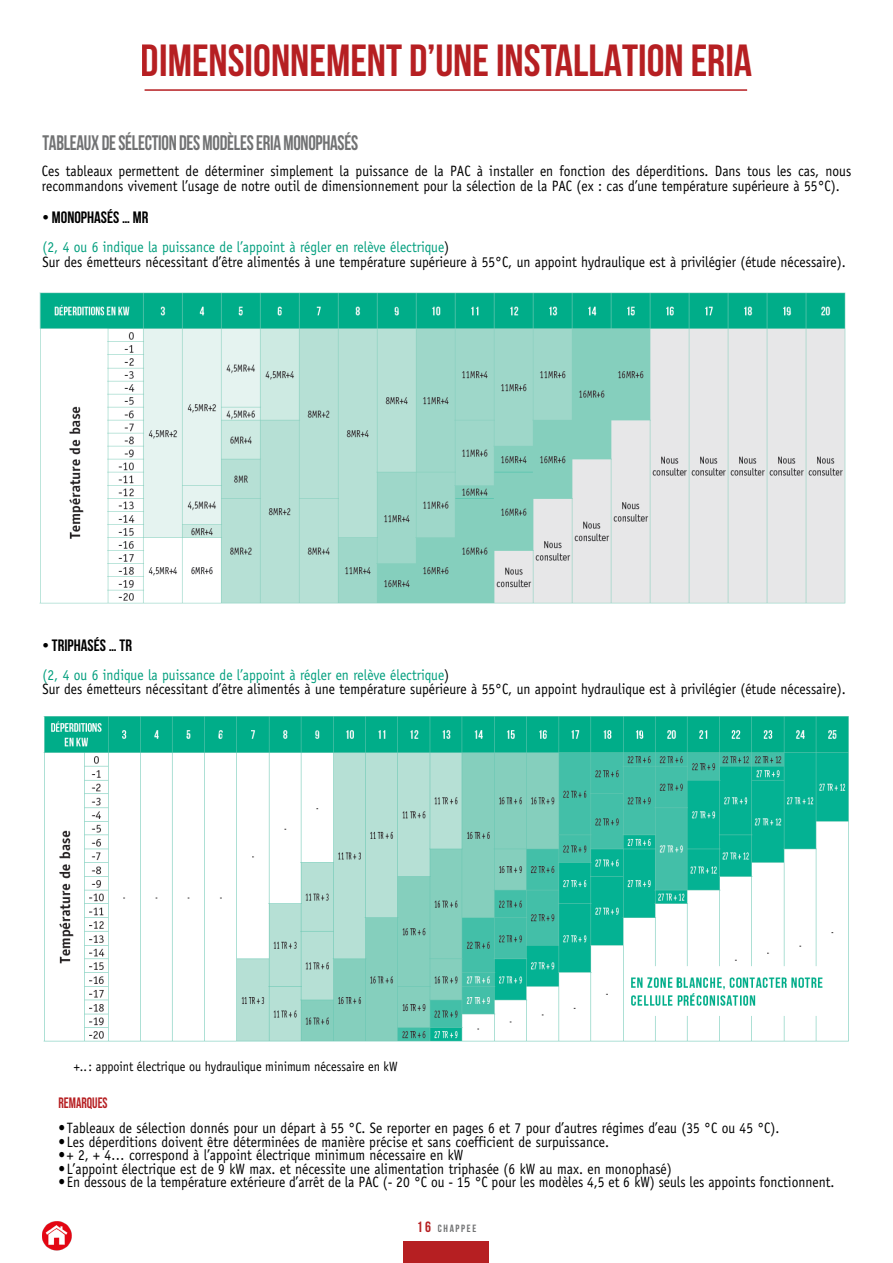
<style>
.page{position:relative;width:893px;height:1263px;background:#fff}
.page>*{position:absolute;margin:0;border:0;box-sizing:border-box;transform-origin:0 0}
.t1{font:700 45px "Bebas Neue";color:#b61f22}
.t2{font:700 21px "Bebas Neue";letter-spacing:-.015em;color:#717273;scale:.9 1}
.t3{font:700 16.5px "Bebas Neue";color:#000}
.t4{font:15px/15px "Officina Sans";color:#000;scale:.9 1}
.t5{font:15px "Bebas Neue";color:#b61f22;scale:.9 1}
.t6{font:13.5px "Officina Sans";color:#000;scale:.9 1}
.t7{font:700 10.5px "Bebas Neue";letter-spacing:.155em;color:#717273}
.s1{color:#009e7d}
.s2{font-size:15px;color:#b61f22}
</style>
<div class="page">
<div style="left:404px;top:1242px;width:85px;height:21px;background:#b61f22"></div>
<img style="left:43px;top:1221px;width:29px;height:29px">
<hr style="left:145px;top:89px;width:602px;height:2px;background:#b61f22">
<img style="left:40px;top:292px;width:806px;height:312px">
<img style="left:43px;top:716px;width:806px;height:326px">
<h1 class="t1" style="left:141px;top:36px;width:613px">DIMENSIONNEMENT D’UNE INSTALLATION ERIA</h1>
<h2 class="t2" style="left:43px;top:131px;width:352px">TABLEAUX DE SÉLECTION DES MODÈLES ERIA MONOPHASÉS</h2>
<p class="t4" style="left:42px;top:164px;width:901px">Ces tableaux permettent de déterminer simplement la puissance de la PAC à installer en fonction des déperditions. Dans tous les cas, nous recommandons vivement l’usage de notre outil de dimensionnement pour la sélection de la PAC (ex : cas d’une température supérieure à 55°C).</p>
<p class="t3" style="left:43px;top:209px;width:107px">• MONOPHASÉS … MR</p>
<p class="t4" style="left:43px;top:240px;width:894px"><span class="s1">(2, 4 ou 6 indique la puissance de l’appoint à régler en relève électrique</span>)<br>Sur des émetteurs nécessitant d’être alimentés à une température supérieure à 55°C, un appoint hydraulique est à privilégier (étude nécessaire).</p>
<p class="t3" style="left:43px;top:636px;width:91px">• TRIPHASÉS … TR</p>
<p class="t4" style="left:43px;top:668px;width:894px;line-height:13.5px"><span class="s1">(2, 4 ou 6 indique la puissance de l’appoint à régler en relève électrique</span>)<br>Sur des émetteurs nécessitant d’être alimentés à une température supérieure à 55°C, un appoint hydraulique est à privilégier (étude nécessaire).</p>
<p class="t6" style="left:74px;top:1059px;width:361px">+..: appoint électrique ou hydraulique minimum nécessaire en kW</p>
<p class="t5" style="left:58px;top:1094px;width:56px">REMARQUES</p>
<p class="t4" style="left:58px;top:1121px;width:803px">• Tableaux de sélection donnés pour un départ à 55 °C. Se reporter en pages 6 et 7 pour d’autres régimes d’eau (35 °C ou 45 °C).</p>
<p class="t4" style="left:58px;top:1134px;width:613px">• Les déperditions doivent être déterminées de manière précise et sans coefficient de surpuissance.</p>
<p class="t4" style="left:58px;top:1148px;width:451px">• + 2, + 4… correspond à l’appoint électrique minimum nécessaire en kW</p>
<p class="t4" style="left:58px;top:1161px;width:683px">• L’appoint électrique est de 9 kW max. et nécessite une alimentation triphasée (6 kW au max. en monophasé)</p>
<p class="t4" style="left:58px;top:1175px;width:864px">• En dessous de la température extérieure d’arrêt de la PAC (- 20 °C ou - 15 °C pour les modèles 4,5 et 6 kW) seuls les appoints fonctionnent.</p>
<p class="t7" style="left:417px;top:1222px;width:61px"><span class="s2">16</span> CHAPPEE</p>
</div>
